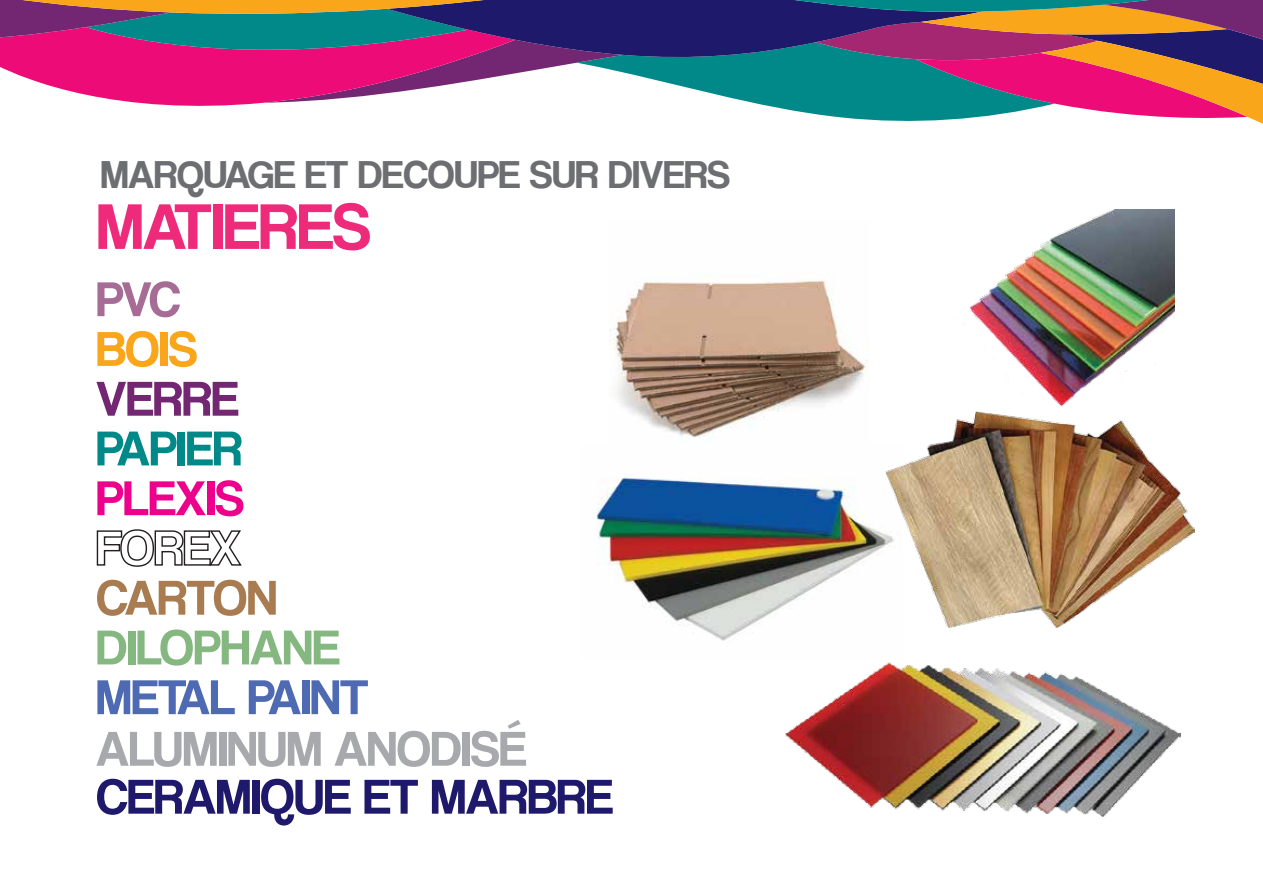
<style>
.page{position:relative;width:1263px;height:893px;background:#fff}
.page>*{position:absolute;margin:0;border:0;box-sizing:border-box;transform-origin:0 0}
.t1{font:67.05px "Coolvetica Rg";color:#ee2a7b}
.t2{font:51px "Coolvetica Rg";color:#1e196a}
.t3{font:51px "Coolvetica Rg";color:#a7a9ac}
.t4{font:51px "Coolvetica Rg";color:#4e6ab2}
.t5{font:51px "Coolvetica Rg";color:#85b780}
.t6{font:51px "Coolvetica Rg";color:#018989}
.t7{font:51px "Coolvetica Rg";color:#ec008c}
.t8{font:51px "Coolvetica Rg";color:#a97b50}
.t9{font:51px "Coolvetica Rg";color:#732672}
.t10{font:51px "Coolvetica Rg";color:#faa61b}
.t11{font:51px "Coolvetica Rg";color:#a66c96}
.t12{font:40.05px "Coolvetica Rg";color:#6d6e71}
</style>
<div class="page">
<svg style="left:0;top:0;width:1263px;height:124px"></svg>
<svg style="left:96px;top:529px;width:146px;height:38px"></svg>
<img style="left:609px;top:279px;width:260px;height:159px">
<img style="left:597px;top:471px;width:289px;height:170px">
<img style="left:886px;top:431px;width:308px;height:196px">
<img style="left:954px;top:210px;width:220px;height:221px">
<img style="left:785px;top:662px;width:395px;height:155px">
<p class="t12" style="left:101px;top:151px;width:630px">MARQUAGE ET DECOUPE SUR DIVERS</p>
<h1 class="t1" style="left:97px;top:187px;width:275px">MATIERES</h1>
<p class="t11" style="left:96px;top:269px;width:85px">PVC</p>
<p class="t10" style="left:96px;top:319px;width:102px">BOIS</p>
<p class="t9" style="left:96px;top:369px;width:144px">VERRE</p>
<p class="t6" style="left:96px;top:418px;width:147px">PAPIER</p>
<p class="t7" style="left:96px;top:468px;width:149px">PLEXIS</p>
<p class="t8" style="left:96px;top:568px;width:182px">CARTON</p>
<p class="t5" style="left:96px;top:617px;width:245px">DILOPHANE</p>
<p class="t4" style="left:96px;top:667px;width:273px">METAL PAINT</p>
<p class="t3" style="left:96px;top:719px;width:431px">ALUMINUM ANODISÉ</p>
<p class="t2" style="left:96px;top:767px;width:518px">CERAMIQUE ET MARBRE</p>
</div>
